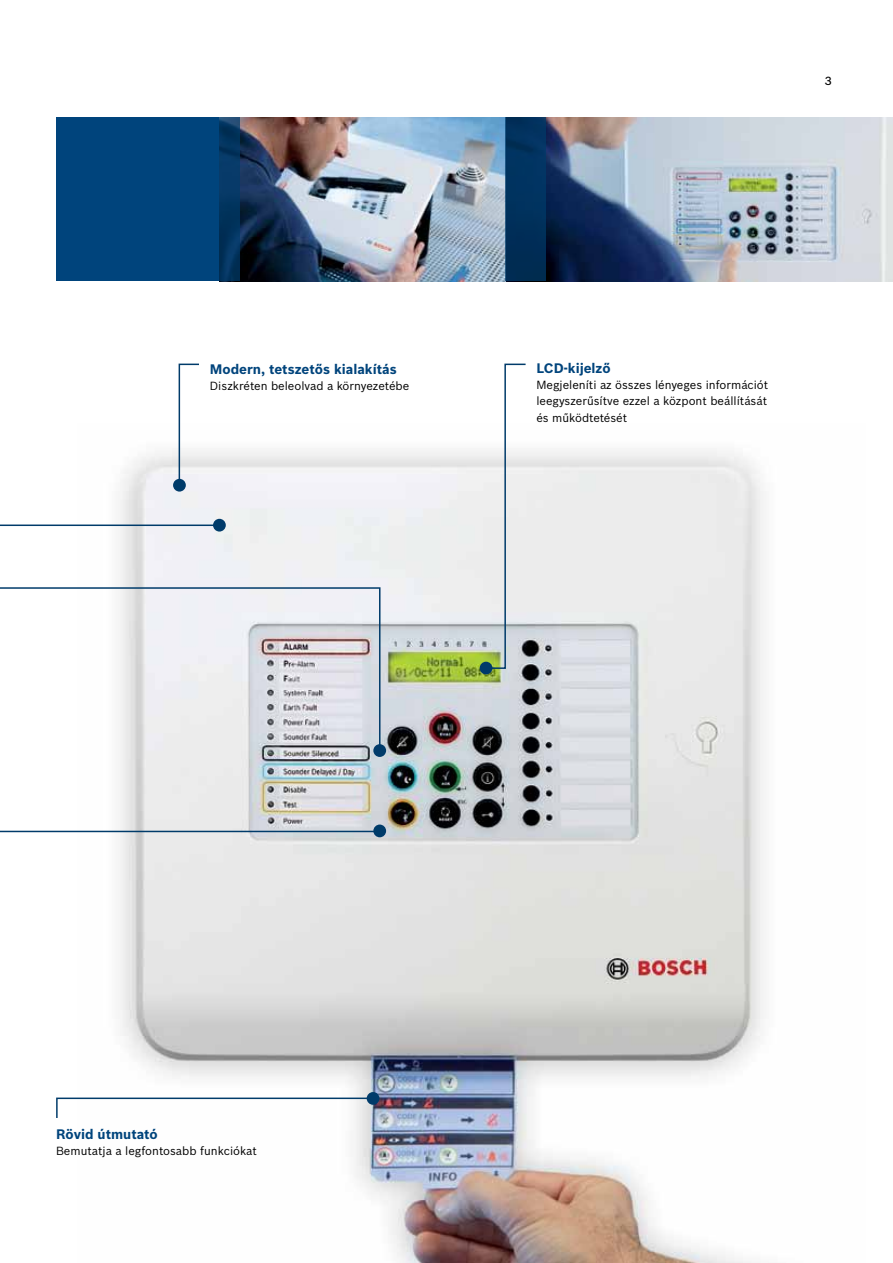
<style>
.page{position:relative;width:893px;height:1263px;background:#fff}
.page>*{position:absolute;margin:0;border:0;box-sizing:border-box;transform-origin:0 0}
.t1{font:700 13.5px "Bosch Sans";color:#00447c}
.t2{font:11.55px/16.2px "Bosch Sans";color:#000;text-align:justify}
.t3{font:500 11.55px "Bosch Sans";color:#000}
</style>
<div class="page">
<img style="left:120px;top:450px;width:644px;height:813px">
<svg style="left:0;top:790px;width:382px;height:43px"></svg>
<svg style="left:0;top:586px;width:381px;height:166px"></svg>
<div style="left:213px;top:519px;width:13px;height:12px;background:#003b6a;border-radius:50%"></div>
<div style="left:373px;top:744px;width:13px;height:13px;background:#003b6a;border-radius:50%"></div>
<div style="left:373px;top:824px;width:13px;height:13px;background:#003b6a;border-radius:50%"></div>
<div style="left:367px;top:1092px;width:12px;height:13px;background:#003b6a;border-radius:50%"></div>
<div style="left:56px;top:118px;width:163px;height:163px;background:#00447c"></div>
<img style="left:240px;top:118px;width:653px;height:163px">
<div style="left:505px;top:118px;width:41px;height:163px;background:#00315d"></div>
<svg style="left:219px;top:118px;width:21px;height:163px;background:#043560"></svg>
<svg style="left:0;top:363px;width:219px;height:164px"></svg>
<svg style="left:56px;top:1097px;width:319px;height:22px"></svg>
<div style="left:173px;top:479px;width:13px;height:13px;background:#003b6a;border-radius:50%"></div>
<div style="left:480px;top:662px;width:12px;height:12px;background:#003b6a;border-radius:50%"></div>
<svg style="left:486px;top:363px;width:41px;height:307px"></svg>
<p class="t1" style="left:210px;top:358px;width:188px">Modern, tetszetős kialakítás</p>
<p class="t2" style="left:210px;top:377px;width:201px">Diszkréten beleolvad a környezetébe</p>
<p class="t3" style="left:825px;top:73px;width:8px">3</p>
<p class="t1" style="left:536px;top:358px;width:76px">LCD-kijelző</p>
<p class="t2" style="left:536px;top:376px;width:233px">Megjeleníti az összes lényeges információt leegyszerűsítve ezzel a központ beállítását és működtetését</p>
<p class="t1" style="left:56px;top:1124px;width:103px">Rövid útmutató</p>
<p class="t2" style="left:56px;top:1142px;width:202px">Bemutatja a legfontosabb funkciókat</p>
</div>
